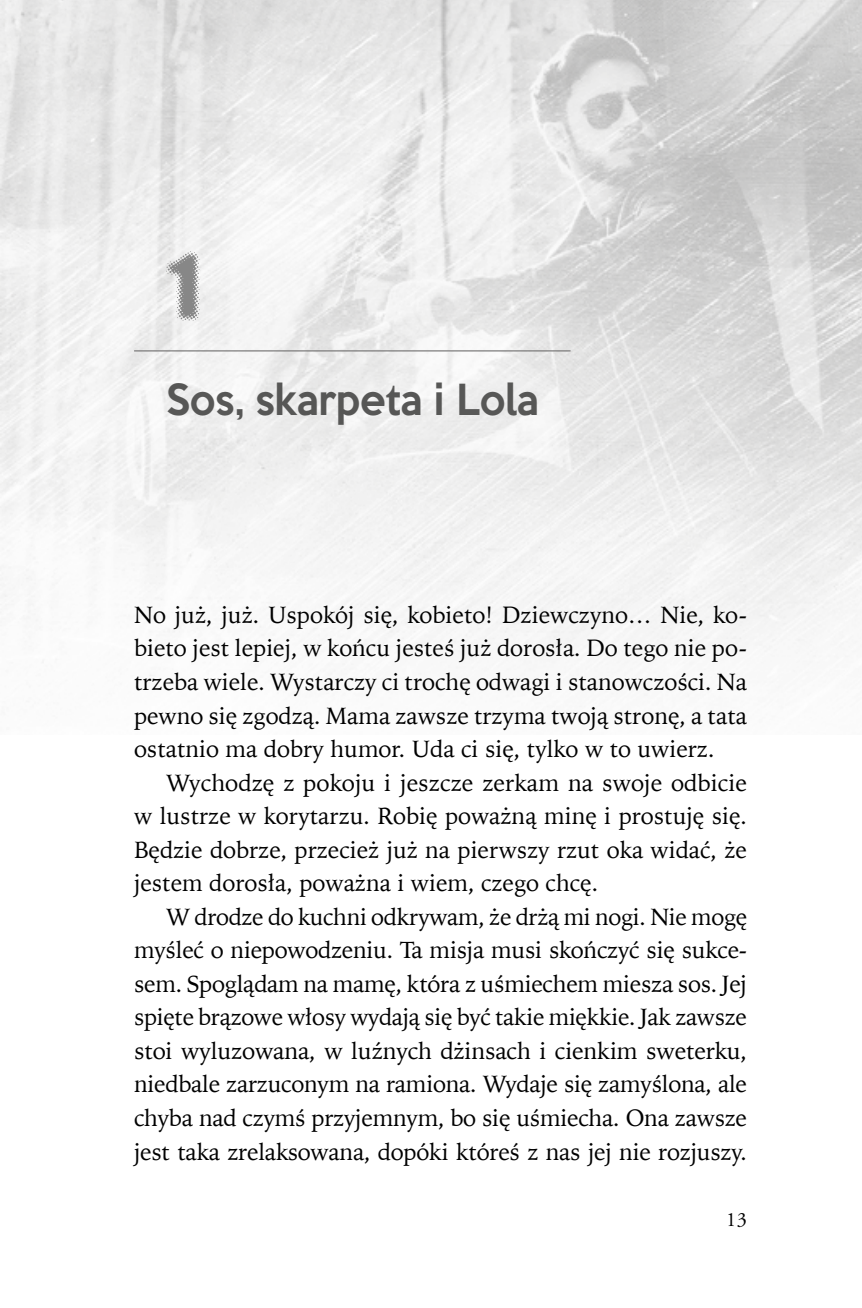
<style>
.page{position:relative;width:862px;height:1308px;background:#fff}
.page>*{position:absolute;margin:0;border:0;box-sizing:border-box;transform-origin:0 0}
.t1{font:101.25px "DOTIMPACT";color:#878787}
.t2{font:500 39.15px "Keep Calm";color:#575756;scale:.95 1}
.t3{font:23.4px/33.5px "Iowan Old St EU";color:#000;text-align:justify}
.t4{font:20.25px "Adobe Garamond Pro";color:#000}
</style>
<div class="page">
<img style="left:0;top:0;width:861px;height:696px">
<hr style="left:134px;top:350px;width:436px;height:1px;background:#706f6f">
<h1 class="t1" style="left:166px;top:232px;width:36px">1</h1>
<h2 class="t2" style="left:166px;top:365px;width:393px">Sos, skarpeta i Lola</h2>
<p class="t3" style="left:134px;top:598px;width:614px">No już, już. Uspokój się, kobieto! Dziewczyno… Nie, ko&shy;bieto jest lepiej, w końcu jesteś już dorosła. Do tego nie po&shy;trzeba wiele. Wystarczy ci trochę odwagi i stanowczości. Na pewno się zgodzą. Mama zawsze trzyma twoją stronę, a tata ostatnio ma dobry humor. Uda ci się, tylko w to uwierz.</p>
<p class="t3" style="left:134px;top:766px;width:614px;text-indent:32px">Wychodzę z pokoju i jeszcze zerkam na swoje odbicie w lustrze w korytarzu. Robię poważną minę i prostuję się.<br>Będzie dobrze, przecież już na pierwszy rzut oka widać, że jestem dorosła, poważna i wiem, czego chcę.</p>
<p class="t3" style="left:134px;top:900px;width:614px;text-indent:32px">W drodze do kuchni odkrywam, że drżą mi nogi. Nie mogę myśleć o niepowodzeniu. Ta misja musi skończyć się sukce&shy;sem. Spoglądam na mamę, która z uśmiechem miesza sos. Jej spięte brązowe włosy wydają się być takie miękkie. Jak zawsze stoi wyluzowana, w luźnych dżinsach i cienkim sweterku, niedbale zarzuconym na ramiona. Wydaje się zamyślona, ale chyba nad czymś przyjemnym, bo się uśmiecha. Ona zawsze jest taka zrelaksowana, dopóki któreś z nas jej nie rozjuszy.</p>
<p class="t4" style="left:725px;top:1207px;width:22px">13</p>
</div>
